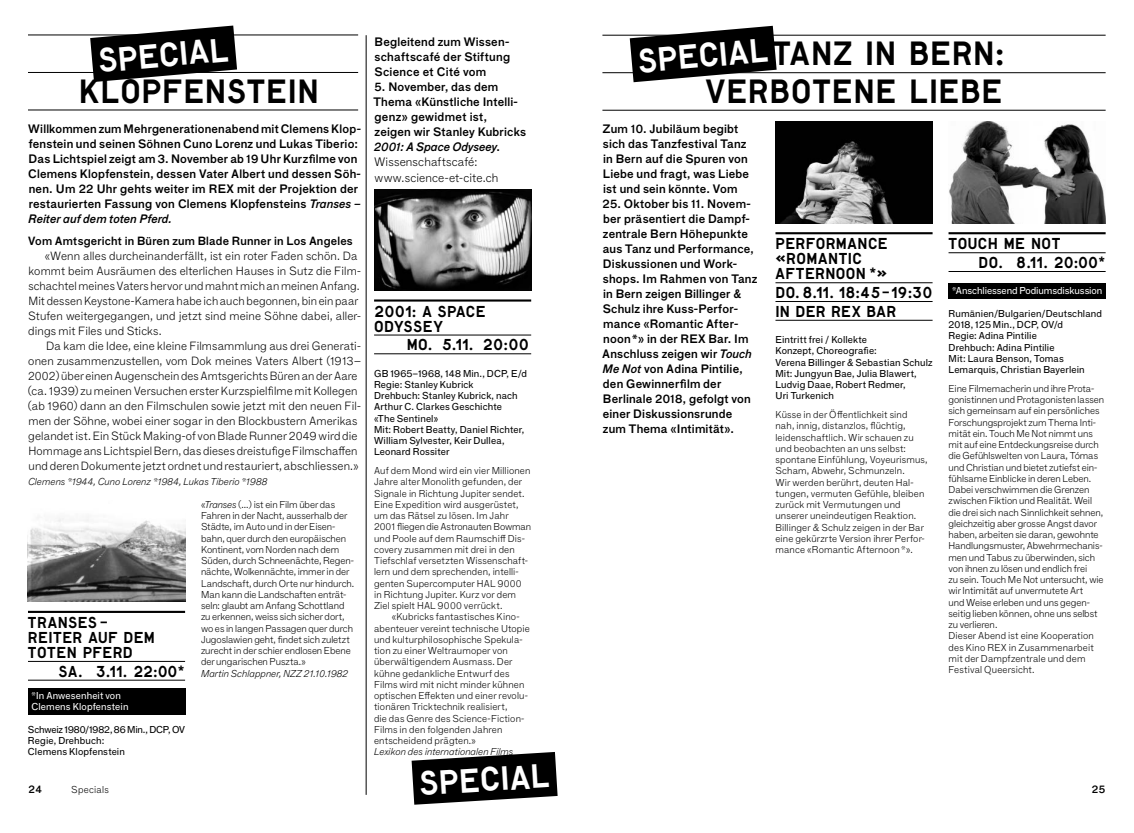
<style>
.page{position:relative;width:1134px;height:833px;background:#fff}
.page>*{position:absolute;margin:0;border:0;box-sizing:border-box;transform-origin:0 0}
.t1{font:31.88px/37.5px "Lutz Headline";letter-spacing:.02em;color:#000;text-align:right}
.t2{font:31.88px "Lutz Headline";color:#fff}
.t3{font:15px/15px "Lutz Headline";letter-spacing:.025em;color:#000}
.t4{font:11.88px/15px "F Grotesk Demi";letter-spacing:.02em;color:#000}
.t5{font:100 11.88px/15px "F Grotesk";letter-spacing:.01em;color:#000}
.t6{font:100 11.5px/15px "F Grotesk";letter-spacing:.01em;color:#000}
.t7{font:11.5px "F Grotesk Demi";letter-spacing:.02em;color:#000}
.t8{font:10.62px "F Grotesk Demi";color:#000}
.t9{font:100 9.75px/11.2px "F Grotesk";color:#000}
.t10{font:9.75px/11.2px "F Grotesk";letter-spacing:.015em;color:#000}
.t11{font:italic 100 9.75px "F Grotesk";letter-spacing:.015em;color:#000}
.t12{font:9.75px/11.2px "F Grotesk";letter-spacing:.005em;color:#fff}
.t13{font:100 9.75px "F Grotesk";letter-spacing:.025em;color:#000}
.s1{font-style:italic}
</style>
<div class="page">
<div style="left:948px;top:283px;width:158px;height:15px;background:#000"></div>
<hr style="left:948px;top:232px;width:158px;height:2px;background:#000">
<hr style="left:948px;top:252px;width:158px;height:1px;background:#000">
<hr style="left:948px;top:271px;width:158px;height:1px;background:#000">
<hr style="left:602px;top:35px;width:504px;height:1px;background:#000">
<hr style="left:602px;top:72px;width:504px;height:1px;background:#000">
<hr style="left:602px;top:110px;width:504px;height:1px;background:#000">
<svg style="left:630px;top:26px;width:147px;height:56px"></svg>
<hr style="left:775px;top:232px;width:157px;height:2px;background:#000">
<hr style="left:775px;top:282px;width:157px;height:1px;background:#000">
<hr style="left:775px;top:301px;width:157px;height:1px;background:#000">
<hr style="left:775px;top:320px;width:157px;height:1px;background:#000">
<img style="left:775px;top:122px;width:157px;height:101px">
<img style="left:949px;top:122px;width:157px;height:101px">
<img style="left:28px;top:518px;width:157px;height:83px">
<div style="left:28px;top:688px;width:157px;height:26px;background:#000"></div>
<hr style="left:28px;top:611px;width:157px;height:2px;background:#000">
<hr style="left:28px;top:661px;width:157px;height:1px;background:#000">
<hr style="left:28px;top:680px;width:157px;height:1px;background:#000">
<hr style="left:28px;top:35px;width:330px;height:1px;background:#000">
<hr style="left:28px;top:72px;width:330px;height:1px;background:#000">
<hr style="left:28px;top:110px;width:330px;height:1px;background:#000">
<svg style="left:90px;top:26px;width:147px;height:56px"></svg>
<hr style="left:366px;top:35px;width:1px;height:760px;background:#000">
<hr style="left:374px;top:299px;width:157px;height:2px;background:#000">
<hr style="left:374px;top:335px;width:157px;height:1px;background:#000">
<hr style="left:374px;top:353px;width:157px;height:1px;background:#000">
<img style="left:374px;top:189px;width:157px;height:101px">
<svg style="left:412px;top:752px;width:146px;height:52px;background:#2a2a2a"></svg>
<h1 class="t2" style="left:97px;top:40px;width:132px;rotate:-5deg">SPECIAL</h1>
<h1 class="t1" style="left:79px;top:71px;width:241px">KLOPFENSTEIN</h1>
<p class="t4" style="left:28px;top:121px;width:334px">Willkommen zum Mehrgenerationenabend mit Clemens Klop&shy;fenstein und seinen Söhnen Cuno Lorenz und Lukas Tiberio:<br>Das Lichtspiel zeigt am 3. November ab 19 Uhr Kurzfilme von Clemens Klopfenstein, dessen Vater Albert und dessen Söh&shy;nen. Um 22 Uhr gehts weiter im REX mit der Projektion der restaurierten Fassung von Clemens Klopfensteins <span class="s1">Transes – Reiter auf dem toten Pferd.</span></p>
<p class="t7" style="left:28px;top:234px;width:326px">Vom Amtsgericht in Büren zum Blade Runner in Los Angeles</p>
<p class="t6" style="left:28px;top:248px;width:334px;text-indent:17px">«Wenn alles durcheinanderfällt, ist ein roter Faden schön. Da kommt beim Ausräumen des elterlichen Hauses in Sutz die Film&shy;schachtel meines Vaters hervor und mahnt mich an meinen Anfang.<br>Mit dessen Keystone-Kamera habe ich auch begonnen, bin ein paar Stufen weitergegangen, und jetzt sind meine Söhne dabei, aller&shy;dings mit Files und Sticks.</p>
<p class="t6" style="left:28px;top:338px;width:334px;text-indent:18px">Da kam die Idee, eine kleine Filmsammlung aus drei Generati&shy;onen zusammenzustellen, vom Dok meines Vaters Albert (1913– 2002) über einen Augenschein des Amtsgerichts Büren an der Aare (ca. 1939) zu meinen Versuchen erster Kurzspielfilme mit Kollegen (ab 1960) dann an den Filmschulen sowie jetzt mit den neuen Fil&shy;men der Söhne, wobei einer sogar in den Blockbustern Amerikas gelandet ist. Ein Stück Making-of von Blade Runner 2049 wird die Hommage ans Lichtspiel Bern, das dieses dreistufige Filmschaffen und deren Dokumente jetzt ordnet und restauriert, abschliessen.»</p>
<p class="t11" style="left:28px;top:475px;width:241px">Clemens *1944, Cuno Lorenz *1984, Lukas Tiberio *1988</p>
<h2 class="t3" style="left:28px;top:614px;width:129px">TRANSES –<br>REITER AUF DEM<br>TOTEN PFERD</h2>
<h2 class="t3" style="left:59px;top:663px;width:128px">SA. 3.11. 22:00*</h2>
<p class="t12" style="left:32px;top:690px;width:99px">*In Anwesenheit von<br>Clemens Klopfenstein</p>
<p class="t10" style="left:28px;top:724px;width:159px">Schweiz 1980/1982, 86 Min., DCP, OV<br>Regie, Drehbuch:<br>Clemens Klopfenstein</p>
<p class="t8" style="left:29px;top:783px;width:15px">24</p>
<p class="t13" style="left:71px;top:782px;width:39px">Specials</p>
<p class="t9" style="left:201px;top:498px;width:155px">«<span class="s1">Transes</span> (...) ist ein Film über das Fahren in der Nacht, ausserhalb der Städte, im Auto und in der Eisen&shy;bahn, quer durch den europäischen Kontinent, vom Norden nach dem Süden, durch Schneenächte, Regen&shy;nächte, Wolkennächte, immer in der Landschaft, durch Orte nur hindurch.<br>Man kann die Landschaften enträt&shy;seln: glaubt am Anfang Schottland zu erkennen, weiss sich sicher dort, wo es in langen Passagen quer durch Jugoslawien geht, findet sich zuletzt zurecht in der schier endlosen Ebene der ungarischen Puszta.»</p>
<p class="t11" style="left:201px;top:666px;width:149px">Martin Schlappner, NZZ 21.10.1982</p>
<p class="t4" style="left:374px;top:35px;width:137px;text-align:justify">Begleitend zum Wissen&shy;schaftscafé der Stiftung Science et Cité vom</p>
<p class="t4" style="left:373px;top:80px;width:154px">5. November, das dem<br>Thema «Künstliche Intelli&shy;genz» gewidmet ist,<br>zeigen wir Stanley Kubricks<br><span class="s1">2001: A Space Odyseey</span>.</p>
<p class="t5" style="left:374px;top:154px;width:126px">Wissenschaftscafé: www.science-et-cite.ch</p>
<h2 class="t3" style="left:374px;top:303px;width:113px">2001: A SPACE<br>ODYSSEY</h2>
<h2 class="t3" style="left:407px;top:337px;width:124px">MO. 5.11. 20:00</h2>
<p class="t10" style="left:374px;top:367px;width:154px">GB 1965–1968, 148 Min., DCP, E/d<br>Regie: Stanley Kubrick<br>Drehbuch: Stanley Kubrick, nach<br>Arthur C. Clarkes Geschichte<br>«The Sentinel»<br>Mit: Robert Beatty, Daniel Richter,<br>William Sylvester, Keir Dullea,<br>Leonard Rossiter</p>
<p class="t9" style="left:374px;top:464px;width:159px">Auf dem Mond wird ein vier Millionen Jahre alter Monolith gefunden, der Signale in Richtung Jupiter sendet.<br>Eine Expedition wird ausgerüstet, um das Rätsel zu lösen. Im Jahr 2001 fliegen die Astronauten Bowman und Poole auf dem Raumschiff Dis&shy;covery zusammen mit drei in den Tiefschlaf versetzten Wissenschaft&shy;lern und dem sprechenden, intelli&shy;genten Supercomputer HAL 9000 in Richtung Jupiter. Kurz vor dem Ziel spielt HAL 9000 verrückt.</p>
<p class="t9" style="left:374px;top:610px;width:157px;text-indent:18px">«Kubricks fantastisches Kino&shy;abenteuer vereint technische Utopie und kulturphilosophische Spekula&shy;tion zu einer Weltraumoper von überwältigendem Ausmass. Der kühne gedankliche Entwurf des Films wird mit nicht minder kühnen optischen Effekten und einer revolu&shy;tionären Tricktechnik realisiert,<br>die das Genre des Science-Fiction-Films in den folgenden Jahren entscheidend prägten.»</p>
<p class="t11" style="left:374px;top:745px;width:141px">Lexikon des internationalen Films</p>
<h1 class="t2" style="left:419px;top:762px;width:132px;rotate:-3deg">SPECIAL</h1>
<h1 class="t2" style="left:637px;top:40px;width:132px;rotate:-5deg">SPECIAL</h1>
<h1 class="t1" style="left:705px;top:34px;width:301px">TANZ IN BERN:<br>VERBOTENE LIEBE</h1>
<p class="t4" style="left:602px;top:121px;width:148px">Zum 10. Jubiläum begibt sich das Tanzfestival Tanz in Bern auf die Spuren von<br>Liebe und fragt, was Liebe ist und sein könnte. Vom</p>
<p class="t4" style="left:602px;top:196px;width:157px">25. Oktober bis 11. Novem&shy;ber präsentiert die Dampf&shy;zentrale Bern Höhepunkte aus Tanz und Performance,<br>Diskussionen und Work&shy;shops. Im Rahmen von Tanz in Bern zeigen Billinger &amp;<br>Schulz ihre Kuss-Perfor&shy;mance «Romantic After&shy;noon*» in der REX Bar. Im<br>Anschluss zeigen wir <span class="s1">Touch<br>Me Not</span> von Adina Pintilie, den Gewinnerfilm der<br>Berlinale 2018, gefolgt von einer Diskussionsrunde zum Thema «Intimität».</p>
<h2 class="t3" style="left:775px;top:236px;width:114px">PERFORMANCE «ROMANTIC<br>AFTERNOON *»</h2>
<h2 class="t3" style="left:775px;top:283px;width:159px;line-height:18.8px">DO. 8.11. 18:45–19:30<br>IN DER REX BAR</h2>
<p class="t10" style="left:775px;top:334px;width:159px">Eintritt frei / Kollekte<br>Konzept, Choreografie:<br>Verena Billinger &amp; Sebastian Schulz<br>Mit: Jungyun Bae, Julia Blawert,<br>Ludvig Daae, Robert Redmer,<br>Uri Turkenich</p>
<p class="t9" style="left:775px;top:408px;width:154px">Küsse in der Öffentlichkeit sind nah, innig, distanzlos, flüchtig, leidenschaftlich. Wir schauen zu und beobachten an uns selbst: spontane Einfühlung, Voyeurismus, Scham, Abwehr, Schmunzeln.<br>Wir werden berührt, deuten Hal&shy;tungen, vermuten Gefühle, bleiben zurück mit Vermutungen und unserer uneindeutigen Reaktion.<br>Billinger &amp; Schulz zeigen in der Bar eine gekürzrte Version ihrer Perfor&shy;mance «Romantic Afternoon*».</p>
<h2 class="t3" style="left:978px;top:234px;width:129px;line-height:18.8px;text-indent:-30px">TOUCH ME NOT<br>DO. 8.11. 20:00*</h2>
<p class="t12" style="left:952px;top:285px;width:152px">*Anschliessend Podiumsdiskussion</p>
<p class="t10" style="left:948px;top:308px;width:155px">Rumänien/Bulgarien/Deutschland<br>2018, 125 Min., DCP, OV/d<br>Regie: Adina Pintilie<br>Drehbuch: Adina Pintilie<br>Mit: Laura Benson, Tomas<br>Lemarquis, Christian Bayerlein</p>
<p class="t9" style="left:948px;top:382px;width:157px">Eine Filmemacherin und ihre Prota&shy;gonistinnen und Protagonisten lassen sich gemeinsam auf ein persönliches Forschungsprojekt zum Thema Inti&shy;mität ein. Touch Me Not nimmt uns mit auf eine Entdeckungsreise durch die Gefühlswelten von Laura, Tómas und Christian und bietet zutiefst ein&shy;fühlsame Einblicke in deren Leben.<br>Dabei verschwimmen die Grenzen zwischen Fiktion und Realität. Weil die drei sich nach Sinnlichkeit sehnen, gleichzeitig aber grosse Angst davor haben, arbeiten sie daran, gewohnte Handlungsmuster, Abwehrmechanis&shy;men und Tabus zu überwinden, sich von ihnen zu lösen und endlich frei<br>zu sein. Touch Me Not untersucht, wie wir Intimität auf unvermutete Art<br>und Weise erleben und uns gegen&shy;seitig lieben können, ohne uns selbst zu verlieren.<br>Dieser Abend ist eine Kooperation des Kino REX in Zusammenarbeit mit der Dampfzentrale und dem Festival Queersicht.</p>
<p class="t8" style="left:1092px;top:783px;width:15px">25</p>
</div>
